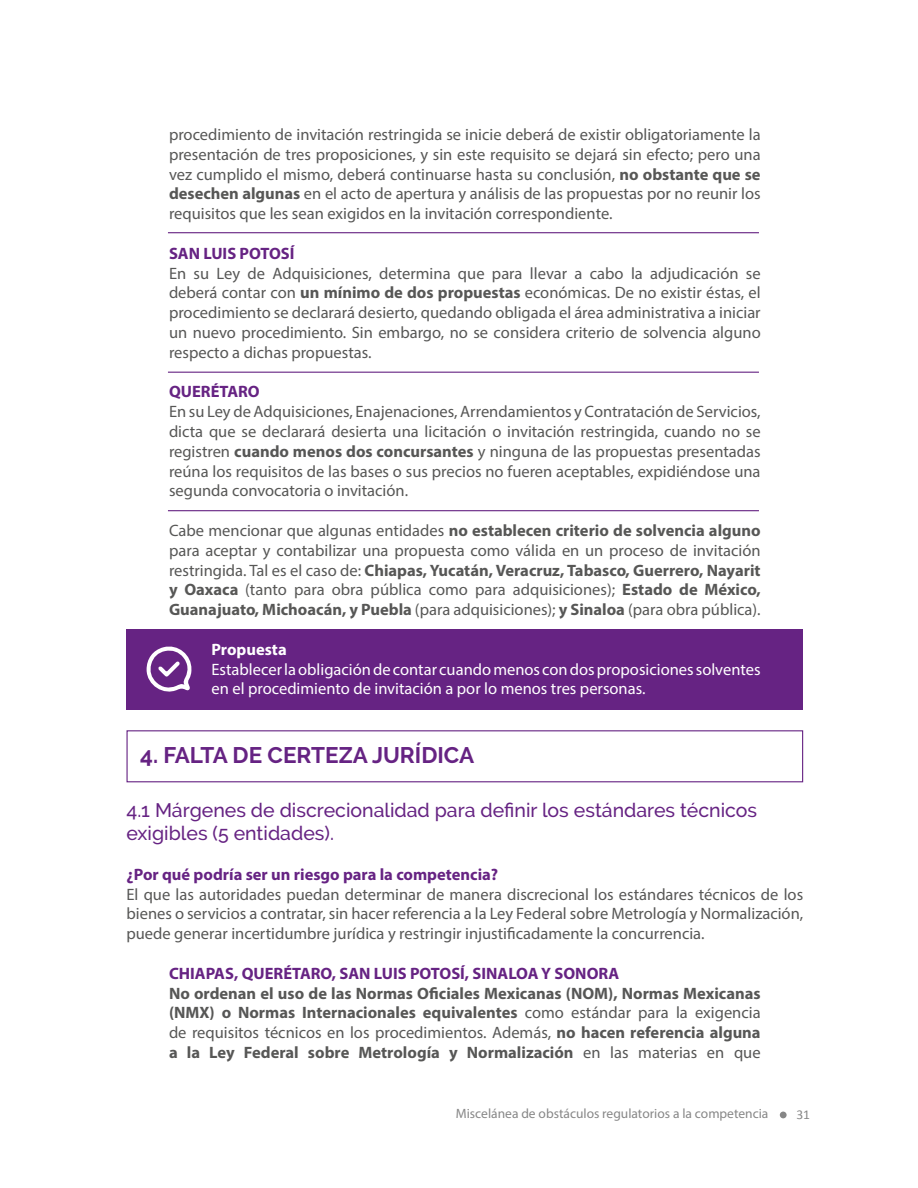
<style>
.page{position:relative;width:918px;height:1188px;background:#fff}
.page>*{position:absolute;margin:0;border:0;box-sizing:border-box;transform-origin:0 0}
.t1{font:700 22.5px "Raleway";color:#662383}
.t2{font:500 19.5px/23.4px "Raleway";color:#662383}
.t3{font:16.5px/19.8px "Myriad Pro";color:#575756;text-align:justify}
.t4{font:700 16.5px/19.8px "Myriad Pro";color:#575756;text-align:justify}
.t5{font:16.5px/19.8px "Myriad Pro";color:#fff}
.t6{font:700 16.5px "Myriad Pro";color:#662383}
.t7{font:700 16.5px "Myriad Pro";color:#fff}
.t8{font:13.5px "Myriad Pro";color:#878787}
.t9{font:13.5px "Calibri";color:#878787}
.s1{font-weight:700}
.s2{font-weight:400}
</style>
<div class="page">
<div style="left:780px;top:1112px;width:7px;height:6px;background:#878787;border-radius:50%"></div>
<div style="left:126px;top:629px;width:677px;height:80px;background:#662383"></div>
<hr style="left:168px;top:232px;width:591px;height:1px;background:#662383">
<hr style="left:168px;top:372px;width:591px;height:1px;background:#662383">
<hr style="left:168px;top:510px;width:591px;height:1px;background:#662383">
<svg style="left:146px;top:646px;width:46px;height:46px"></svg>
<div style="left:126px;top:730px;width:677px;height:52px;border:1px solid #662383"></div>
<p class="t3" style="left:169px;top:124px;width:593px">procedimiento de invitación restringida se inicie deberá de existir obligatoriamente la presentación de tres proposiciones, y sin este requisito se dejará sin efecto; pero una vez cumplido el mismo, deberá continuarse hasta su conclusión, <span class="s1">no obstante que se desechen algunas</span> en el acto de apertura y análisis de las propuestas por no reunir los requisitos que les sean exigidos en la invitación correspondiente.</p>
<p class="t6" style="left:169px;top:242px;width:127px">SAN LUIS POTOSÍ</p>
<p class="t3" style="left:169px;top:263px;width:593px">En su Ley de Adquisiciones, determina que para llevar a cabo la adjudicación se deberá contar con <span class="s1">un mínimo de dos propuestas</span> económicas. De no existir éstas, el procedimiento se declarará desierto, quedando obligada el área administrativa a iniciar un nuevo procedimiento. Sin embargo, no se considera criterio de solvencia alguno respecto a dichas propuestas.</p>
<p class="t6" style="left:169px;top:381px;width:92px">QUERÉTARO</p>
<p class="t3" style="left:169px;top:401px;width:593px">En su Ley de Adquisiciones, Enajenaciones, Arrendamientos y Contratación de Servicios, dicta que se declarará desierta una licitación o invitación restringida, cuando no se registren <span class="s1">cuando menos dos concursantes</span> y ninguna de las propuestas presentadas reúna los requisitos de las bases o sus precios no fueren aceptables, expidiéndose una segunda convocatoria o invitación.</p>
<p class="t3" style="left:169px;top:520px;width:593px">Cabe mencionar que algunas entidades <span class="s1">no establecen criterio de solvencia alguno </span>para aceptar y contabilizar una propuesta como válida en un proceso de invitación restringida. Tal es el caso de: <span class="s1">Chiapas, Yucatán, Veracruz, Tabasco, Guerrero, Nayarit y Oaxaca</span> (tanto para obra pública como para adquisiciones); <span class="s1">Estado de México, Guanajuato, Michoacán, y Puebla</span> (para adquisiciones); <span class="s1">y Sinaloa</span> (para obra pública).</p>
<p class="t7" style="left:212px;top:638px;width:77px">Propuesta</p>
<p class="t5" style="left:212px;top:659px;width:551px">Establecer la obligación de contar cuando menos con dos proposiciones solventes en el procedimiento de invitación a por lo menos tres personas.</p>
<h1 class="t1" style="left:140px;top:742px;width:335px">4. FALTA DE CERTEZA JURÍDICA</h1>
<p class="t2" style="left:126px;top:798px;width:632px">4.1 Márgenes de discrecionalidad para definir los estándares técnicos exigibles (5 entidades).</p>
<p class="t6" style="left:126px;top:863px;width:373px">¿Por qué podría ser un riesgo para la competencia?</p>
<p class="t3" style="left:126px;top:884px;width:678px">El que las autoridades puedan determinar de manera discrecional los estándares técnicos de los bienes o servicios a contratar, sin hacer referencia a la Ley Federal sobre Metrología y Normalización, puede generar incertidumbre jurídica y restringir injustificadamente la concurrencia.</p>
<p class="t6" style="left:169px;top:962px;width:452px">CHIAPAS, QUERÉTARO, SAN LUIS POTOSÍ, SINALOA Y SONORA</p>
<p class="t4" style="left:169px;top:983px;width:593px">No ordenan el uso de las Normas Oficiales Mexicanas (NOM), Normas Mexicanas (NMX) o Normas Internacionales equivalentes <span class="s2">como estándar para la exigencia de requisitos técnicos en los procedimientos. Además,</span> no hacen referencia alguna a la Ley Federal sobre Metrología y Normalización <span class="s2">en las materias en que</span></p>
<p class="t8" style="left:456px;top:1105px;width:314px">Miscelánea de obstáculos regulatorios a la competencia</p>
<p class="t9" style="left:796px;top:1106px;width:15px">31</p>
</div>
